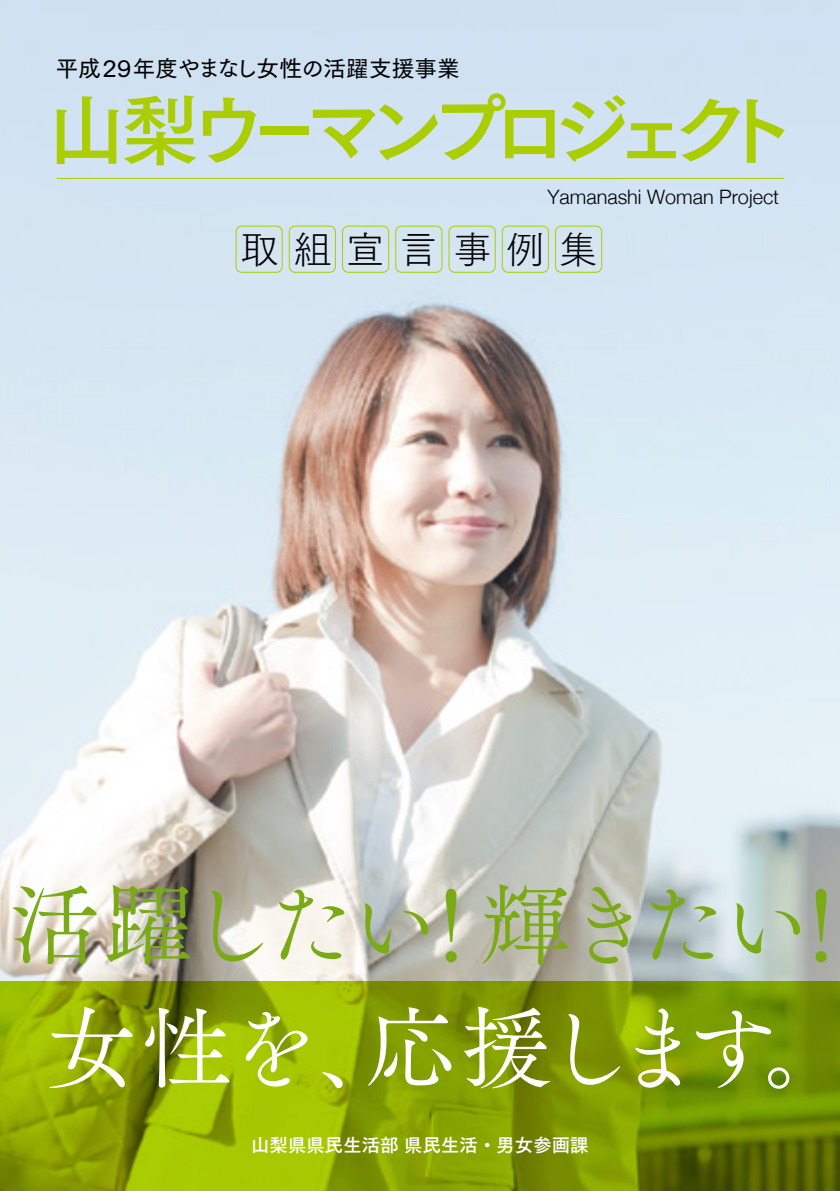
<style>
.page{position:relative;width:840px;height:1191px;background:#fff}
.page>*{position:absolute;margin:0;border:0;box-sizing:border-box;transform-origin:0 0}
.t1{font:91.6px "Tsuku A Old Min Pr 6 R";letter-spacing:-.11em;color:#7baa17}
.t2{font:91.6px "Tsuku A Old Min Pr 6 R";letter-spacing:-.085em;color:#fff}
.t3{font:78px "Tsuku Go Pro B";letter-spacing:-.2em;color:#abcd03}
.t4{font:38.2px "Tsuku Go Pro L";letter-spacing:.39em;color:#000}
.t5{font:22.6px "Tsuku Go Pro D";letter-spacing:-.02em;color:#000}
.t6{font:300 19.8px "Helvetica Neue";color:#000}
.t7{font:18.4px "Tsuku Go Pro B";color:#fff}
</style>
<div class="page">
<img style="left:0;top:0;width:839px;height:981px">
<svg style="left:0;top:981px;width:839px;height:210px;background:#839d01"></svg>
<hr style="left:57px;top:178px;width:726px;height:1px;background:#abcd03">
<div style="left:235px;top:226px;width:47px;height:46px;border:1px solid #abcd03;border-radius:6px"></div>
<div style="left:289px;top:226px;width:46px;height:46px;border:1px solid #abcd03;border-radius:6px"></div>
<div style="left:342px;top:226px;width:47px;height:46px;border:1px solid #abcd03;border-radius:6px"></div>
<div style="left:395px;top:226px;width:47px;height:46px;border:1px solid #abcd03;border-radius:6px"></div>
<div style="left:448px;top:226px;width:47px;height:46px;border:1px solid #abcd03;border-radius:6px"></div>
<div style="left:501px;top:226px;width:47px;height:46px;border:1px solid #abcd03;border-radius:6px"></div>
<div style="left:555px;top:226px;width:46px;height:46px;border:1px solid #abcd03;border-radius:6px"></div>
<p class="t5" style="left:56px;top:49px;width:405px">平成２９年度やまなし女性の活躍支援事業</p>
<h2 class="t3" style="left:48px;top:63px;width:750px">山梨ウーマンプロジェクト</h2>
<p class="t6" style="left:547px;top:181px;width:233px">Yamanashi Woman Project</p>
<h3 class="t4" style="left:240px;top:219px;width:358px">取組宣言事例集</h3>
<h1 class="t1" style="left:9px;top:844px;width:859px">活躍したい！輝きたい！</h1>
<h1 class="t2" style="left:46px;top:967px;width:809px">女性を、応援します。</h1>
<p class="t7" style="left:251px;top:1129px;width:339px">山梨県県民生活部 県民生活・男女参画課</p>
</div>
